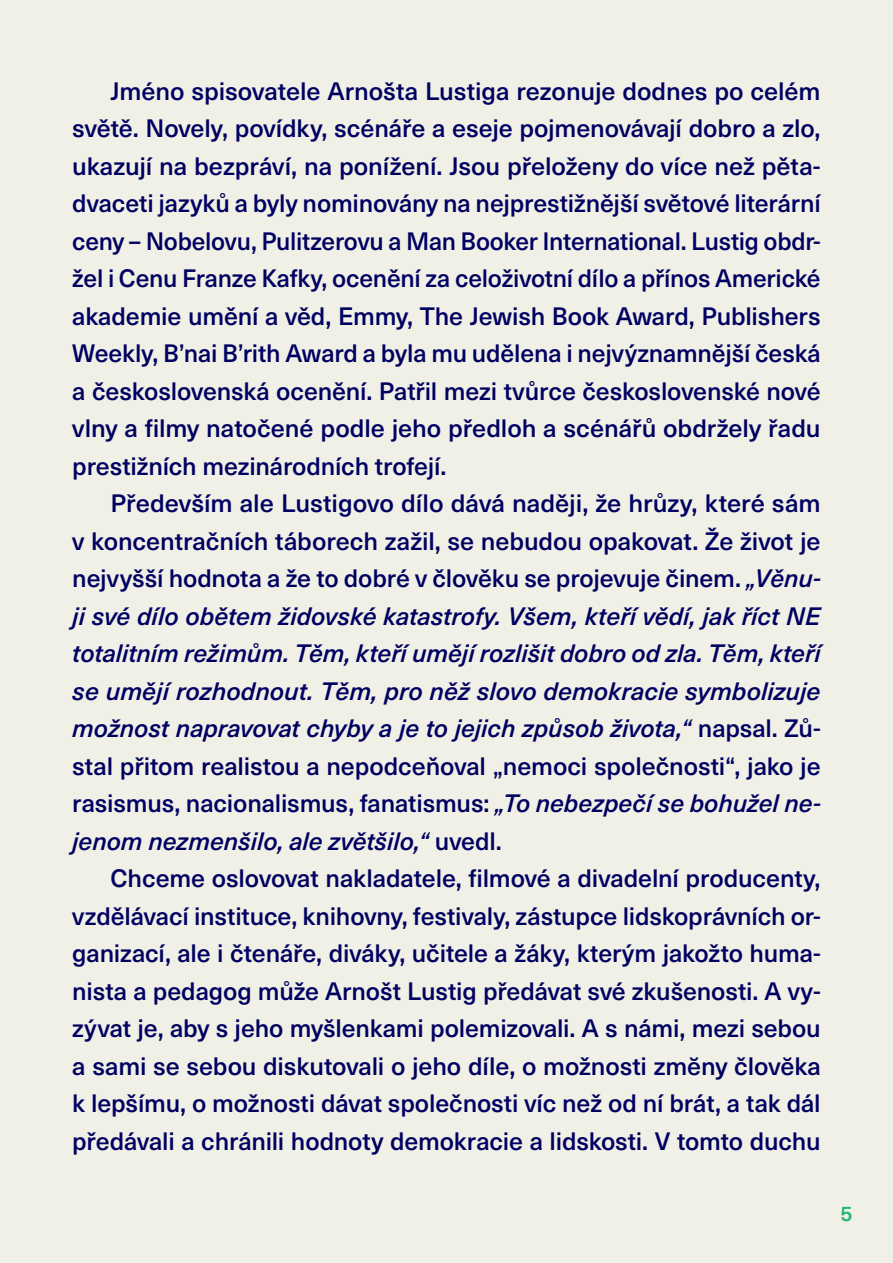
<style>
.page{position:relative;width:893px;height:1263px;background:#f0f0e6}
.page>*{position:absolute;margin:0;border:0;box-sizing:border-box;transform-origin:0 0}
.mr_text_zaklad{font:500 24.75px/37.5px "Neue Haas Unica W1 G";letter-spacing:-.005em;color:#000062;text-align:justify}
.mr_text_zaklad-2{font:italic 500 24.75px/37.5px "Neue Haas Unica W1 G";letter-spacing:-.005em;color:#000062;text-align:justify}
.t1{font:500 21px "Neue Haas Unica W1 G";color:#22b573}
.s1{font-style:normal}
</style>
<div class="page">
<p class="mr_text_zaklad" style="left:72px;top:71px;width:750px;text-indent:38px">Jméno spisovatele Arnošta Lustiga rezonuje dodnes po celém světě. Novely, povídky, scénáře a eseje pojmenovávají dobro a zlo, ukazují na bezpráví, na ponížení. Jsou přeloženy do více než pěta&shy;dvaceti jazyků a byly nominovány na nejprestižnější světové literární ceny – Nobelovu, Pulitzerovu a Man Booker International. Lustig obdr&shy;žel i Cenu Franze Kafky, ocenění za celoživotní dílo a přínos Americké akademie umění a věd, Emmy, The Jewish Book Award, Publishers Weekly, B’nai B’rith Award a byla mu udělena i nejvýznamnĕjší česká a československá ocenění. Patřil mezi tvůrce československé nové vlny a filmy natočené podle jeho předloh a scénářů obdržely řadu prestižních mezinárodních trofejí.</p>
<p class="mr_text_zaklad-2" style="left:72px;top:483px;width:750px;text-indent:38px"><span class="s1">Především ale Lustigovo dílo dává naději, že hrůzy, které sám v koncentračních táborech zažil, se nebudou opakovat. Že život je nejvyšší hodnota a že to dobré v člověku se projevuje činem.</span> „Věnu‑ ji své dílo obětem židovské katastrofy. Všem, kteří vědí, jak říct NE totalitním režimům. Těm, kteří umějí rozlišit dobro od zla. Těm, kteří se umějí rozhodnout. Těm, pro něž slovo demokracie symbolizuje možnost napravovat chyby a je to jejich způsob života,“ <span class="s1">napsal. Zů&shy;stal přitom realistou a nepodceňoval „nemoci společnosti“, jako je rasismus, nacionalismus, fanatismus:</span> „To nebezpečí se bohužel ne‑ jenom nezmenšilo, ale zvětšilo,“ <span class="s1">uvedl.</span></p>
<p class="mr_text_zaklad" style="left:72px;top:858px;width:750px;text-indent:38px">Chceme oslovovat nakladatele, filmové a divadelní producenty, vzdělávací instituce, knihovny, festivaly, zástupce lidskoprávních or&shy;ganizací, ale i čtenáře, diváky, učitele a žáky, kterým jakožto huma&shy;nista a pedagog může Arnošt Lustig předávat své zkušenosti. A vy&shy;zývat je, aby s jeho myšlenkami polemizovali. A s námi, mezi sebou a sami se sebou diskutovali o jeho díle, o možnosti zmĕny človĕka k lepšímu, o možnosti dávat společnosti víc než od ní brát, a tak dál předávali a chránili hodnoty demokracie a lidskosti. V tomto duchu</p>
<p class="t1" style="left:840px;top:1197px;width:14px">5</p>
</div>
